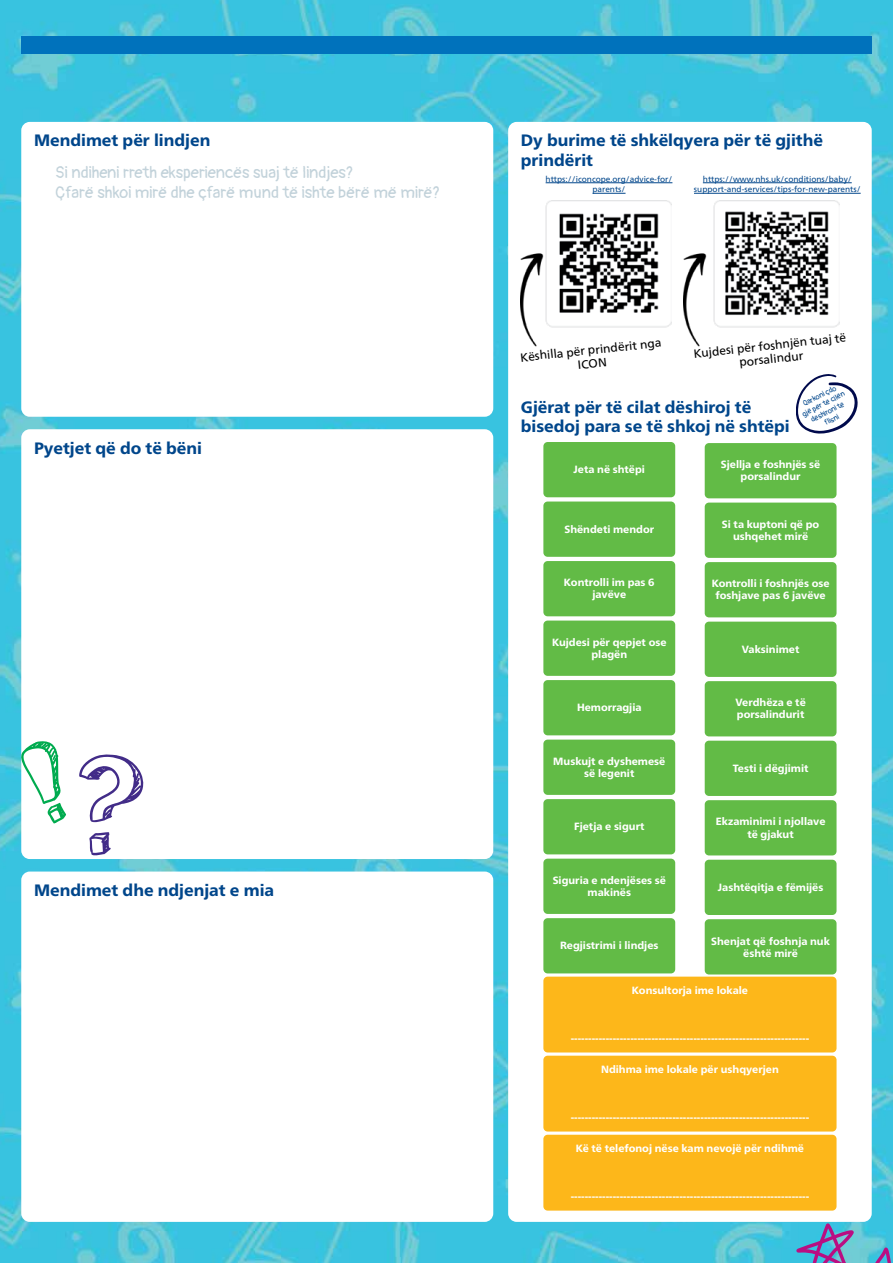
<style>
.page{position:relative;width:893px;height:1263px;background:#fff}
.page>*{position:absolute;margin:0;border:0;box-sizing:border-box;transform-origin:0 0}
.t1{font:800 16.5px/19.5px "Frutiger Neue LTW1 G";color:#00468b}
.t2{font:16.5px/19.5px "Pangolin";color:#c2d2da}
.t3{font:12px/13.5px "Frutiger Neue LTW1 G";color:#000;text-align:center}
.t4{font:800 10.5px/12px "Frutiger Neue LTW1 G";color:#fff;text-align:center}
.t5{font:8.25px/10.5px "Frutiger Neue LTW1 G";color:#00468b;text-align:center}
.t6{font:7.5px/9px "Pangolin";color:#00468b;text-align:center}
</style>
<div class="page">
<img style="left:0;top:0;width:893px;height:921px">
<img style="left:0;top:921px;width:893px;height:342px">
<div style="left:21px;top:122px;width:472px;height:295px;background:#fff;border-radius:9px"></div>
<div style="left:21px;top:429px;width:472px;height:430px;background:#fff;border-radius:9px"></div>
<div style="left:508px;top:122px;width:364px;height:1100px;background:#fff;border-radius:9px"></div>
<div style="left:21px;top:871px;width:472px;height:351px;background:#fff;border-radius:9px"></div>
<img style="left:545px;top:201px;width:127px;height:127px">
<hr style="left:546px;top:182px;width:126px;height:1px;background:#00468b">
<hr style="left:592px;top:193px;width:33px;height:1px;background:#00468b">
<img style="left:713px;top:201px;width:127px;height:127px">
<hr style="left:703px;top:182px;width:149px;height:1px;background:#00468b">
<hr style="left:694px;top:193px;width:167px;height:1px;background:#00468b">
<img style="left:683px;top:253px;width:24px;height:94px">
<img style="left:521px;top:253px;width:23px;height:94px">
<div style="left:543px;top:442px;width:132px;height:55px;background:#62bb46;border-radius:4px"></div>
<div style="left:705px;top:443px;width:131px;height:55px;background:#62bb46;border-radius:4px"></div>
<div style="left:543px;top:501px;width:132px;height:56px;background:#62bb46;border-radius:4px"></div>
<div style="left:705px;top:503px;width:131px;height:55px;background:#62bb46;border-radius:4px"></div>
<div style="left:543px;top:561px;width:132px;height:55px;background:#62bb46;border-radius:4px"></div>
<div style="left:705px;top:562px;width:131px;height:55px;background:#62bb46;border-radius:4px"></div>
<div style="left:543px;top:620px;width:132px;height:56px;background:#62bb46;border-radius:4px"></div>
<div style="left:705px;top:622px;width:131px;height:55px;background:#62bb46;border-radius:4px"></div>
<div style="left:543px;top:680px;width:132px;height:55px;background:#62bb46;border-radius:4px"></div>
<div style="left:705px;top:681px;width:131px;height:55px;background:#62bb46;border-radius:4px"></div>
<div style="left:543px;top:740px;width:132px;height:55px;background:#62bb46;border-radius:4px"></div>
<div style="left:705px;top:741px;width:131px;height:55px;background:#62bb46;border-radius:4px"></div>
<div style="left:543px;top:799px;width:132px;height:55px;background:#62bb46;border-radius:4px"></div>
<div style="left:705px;top:800px;width:131px;height:55px;background:#62bb46;border-radius:4px"></div>
<div style="left:543px;top:859px;width:132px;height:55px;background:#62bb46;border-radius:4px"></div>
<div style="left:705px;top:860px;width:131px;height:55px;background:#62bb46;border-radius:4px"></div>
<div style="left:543px;top:918px;width:132px;height:55px;background:#62bb46;border-radius:4px"></div>
<div style="left:705px;top:919px;width:131px;height:55px;background:#62bb46;border-radius:4px"></div>
<div style="left:543px;top:977px;width:293px;height:75px;background:#fdb71a;border-radius:4px"></div>
<div style="left:543px;top:1056px;width:293px;height:75px;background:#fdb71a;border-radius:4px"></div>
<div style="left:543px;top:1135px;width:293px;height:75px;background:#fdb71a;border-radius:4px"></div>
<svg style="left:796px;top:374px;width:62px;height:60px"></svg>
<svg style="left:20px;top:741px;width:46px;height:83px"></svg>
<svg style="left:89px;top:832px;width:22px;height:23px"></svg>
<svg style="left:79px;top:754px;width:65px;height:68px"></svg>
<svg style="left:796px;top:1223px;width:97px;height:40px;background:#62a0c9"></svg>
<div style="left:21px;top:36px;width:851px;height:17px;background:#0072bc"></div>
<h1 class="t1" style="left:34px;top:131px;width:178px">Mendimet për lindjen</h1>
<h1 class="t2" style="left:55px;top:160px;width:386px">Si ndiheni rreth eksperiencës suaj të lindjes?<br>Çfarë shkoi mirë dhe çfarë mund të ishte bërë më mirë?</h1>
<h1 class="t1" style="left:34px;top:438px;width:170px">Pyetjet që do të bëni</h1>
<h1 class="t1" style="left:34px;top:880px;width:242px">Mendimet dhe ndjenjat e mia</h1>
<h1 class="t1" style="left:521px;top:131px;width:304px">Dy burime të shkëlqyera për të gjithë prindërit</h1>
<p class="t5" style="left:546px;top:174px;width:128px">https://iconcope.org/advice-for/ parents/</p>
<p class="t5" style="left:694px;top:174px;width:168px">https://www.nhs.uk/conditions/baby/ support-and-services/tips-for-new-parents/</p>
<p class="t3" style="left:520px;top:351px;width:143px;rotate:-6deg">Këshilla për prindërit nga<br>ICON</p>
<p class="t3" style="left:693px;top:347px;width:155px;rotate:-6deg">Kujdesi për foshnjën tuaj të porsalindur</p>
<h1 class="t1" style="left:521px;top:397px;width:270px">Gjërat për të cilat dëshiroj të bisedoj para se të shkoj në shtëpi</h1>
<p class="t6" style="left:796px;top:401px;width:48px;rotate:-27deg">Qarkoni çdo gjë për të cilën dëshironi të<br>fl isni</p>
<p class="t4" style="left:574px;top:464px;width:73px">Jeta në shtëpi</p>
<p class="t4" style="left:721px;top:459px;width:101px">Sjellja e foshnjës së porsalindur</p>
<p class="t4" style="left:564px;top:523px;width:91px">Shëndeti mendor</p>
<p class="t4" style="left:722px;top:518px;width:99px">Si ta kuptoni që po ushqehet mirë</p>
<p class="t4" style="left:564px;top:577px;width:92px">Kontrolli im pas 6 javëve</p>
<p class="t4" style="left:712px;top:578px;width:119px">Kontrolli i foshnjës ose foshjave pas 6 javëve</p>
<p class="t4" style="left:552px;top:636px;width:116px">Kujdesi për qepjet ose plagën</p>
<p class="t4" style="left:742px;top:643px;width:59px">Vaksinimet</p>
<p class="t4" style="left:577px;top:702px;width:66px">Hemorragjia</p>
<p class="t4" style="left:735px;top:697px;width:72px;text-align:left">Verdhëza e të porsalindurit</p>
<p class="t4" style="left:553px;top:755px;width:113px">Muskujt e dyshemesë së legenit</p>
<p class="t4" style="left:733px;top:762px;width:77px">Testi i dëgjimit</p>
<p class="t4" style="left:574px;top:821px;width:72px">Fjetja e sigurt</p>
<p class="t4" style="left:716px;top:816px;width:111px">Ekzaminimi i njollave të gjakut</p>
<p class="t4" style="left:553px;top:874px;width:115px">Siguria e ndenjëses së makinës</p>
<p class="t4" style="left:718px;top:881px;width:107px">Jashtëqitja e fëmijës</p>
<p class="t4" style="left:560px;top:940px;width:100px">Regjistrimi i lindjes</p>
<p class="t4" style="left:711px;top:935px;width:120px">Shenjat që foshnja nuk është mirë</p>
<p class="t4" style="left:632px;top:984px;width:118px">Konsultorja ime lokale</p>
<p class="t4" style="left:571px;top:1032px;width:240px">--------------------------------------------------------------------</p>
<p class="t4" style="left:601px;top:1063px;width:179px">Ndihma ime lokale për ushqyerjen</p>
<p class="t4" style="left:571px;top:1111px;width:240px">--------------------------------------------------------------------</p>
<p class="t4" style="left:576px;top:1142px;width:230px">Kë të telefonoj nëse kam nevojë për ndihmë</p>
<p class="t4" style="left:571px;top:1190px;width:240px">--------------------------------------------------------------------</p>
</div>
